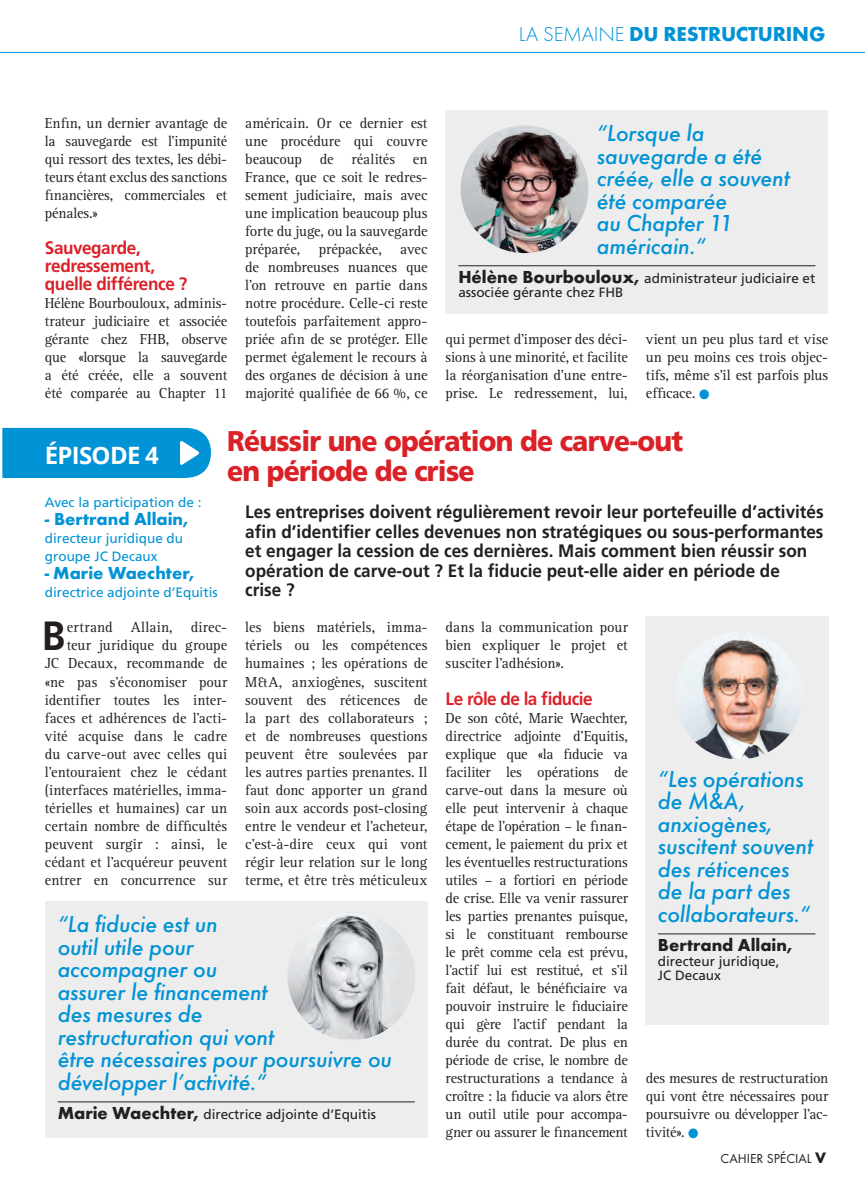
<style>
.page{position:relative;width:865px;height:1191px;background:#fff}
.page>*{position:absolute;margin:0;border:0;box-sizing:border-box;transform-origin:0 0}
.t1{font:700 40.8px "Frutiger";color:#231f20;scale:.95 1}
.t2{font:900 28.5px/30px "Frutiger";letter-spacing:-.03em;color:#da2128;scale:.93 1}
.t3{font:italic 500 24px/22.5px "Futura T";letter-spacing:-.01em;color:#0093d5}
.t4{font:700 23.85px "Open Sans";letter-spacing:-.03em;color:#fff}
.t5{font:700 21px "Futura T";letter-spacing:-.01em;color:#0093d5}
.t6{font:700 18px/19.5px "Frutiger";color:#231f20;scale:.95 1}
.t7{font:700 18px/18px "Frutiger";letter-spacing:-.025em;color:#da2128;scale:.95 1}
.t8{font:700 18px "Futura T";color:#0093d5}
.t9{font:700 18px "Futura T";color:#231f20}
.t10{font:15px/18px "Rotis Serif";color:#231f20;text-align:justify}
.t11{font:13.5px/14.2px "Frutiger";color:#231f20}
.t12{font:13.5px/18px "Frutiger";color:#0093d5}
.t13{font:13.5px "Futura T";color:#231f20}
.s1{font-weight:300}
.s2{font-family:"Futura T";font-weight:700;font-size:18px}
.s3{color:#0093d5}
.s4{font-weight:700;font-size:15.75px}
</style>
<div class="page">
<hr style="left:0;top:52px;width:864px;height:1px;background:#0093d5">
<div style="left:445px;top:110px;width:382px;height:204px;background:#ededee"></div>
<hr style="left:458px;top:265px;width:357px;height:1px;background:#231f20">
<div style="left:2px;top:428px;width:209px;height:50px;background:#0093d5"></div>
<div style="left:644px;top:616px;width:183px;height:408px;background:#ededee"></div>
<hr style="left:657px;top:933px;width:158px;height:1px;background:#231f20">
<div style="left:45px;top:901px;width:382px;height:236px;background:#ededee"></div>
<hr style="left:58px;top:1101px;width:356px;height:1px;background:#231f20">
<img style="left:460px;top:125px;width:128px;height:128px;border-radius:50%">
<img style="left:674px;top:631px;width:128px;height:128px;border-radius:50%">
<div style="left:287px;top:912px;width:128px;height:128px;background:#e0e1e3;border-radius:50%"></div>
<img style="left:287px;top:912px;width:113px;height:126px">
<p class="t5" style="left:518px;top:26px;width:308px"><span class="s1">LA SEMAINE</span> DU RESTRUCTURING</p>
<p class="t10" style="left:45px;top:115px;width:184px">Enfin, un dernier avantage de la sauvegarde est l’impunité qui ressort des textes, les débi&shy;teurs étant exclus des sanctions financières, commerciales et pénales.»</p>
<p class="t7" style="left:45px;top:240px;width:151px">Sauvegarde, redressement, quelle différence ?</p>
<p class="t10" style="left:45px;top:295px;width:184px">Hélène Bourbouloux, adminis&shy;trateur judiciaire et associée gérante chez FHB, observe que «lorsque la sauvegarde a été créée, elle a souvent été comparée au Chapter 11</p>
<p class="t10" style="left:245px;top:115px;width:184px">américain. Or ce dernier est une procédure qui couvre beaucoup de réalités en France, que ce soit le redres&shy;sement judiciaire, mais avec une implication beaucoup plus forte du juge, ou la sauvegarde préparée, prépackée, avec de nombreuses nuances que l’on retrouve en partie dans notre procédure. Celle-ci reste toutefois parfaitement appro&shy;priée afin de se protéger. Elle permet également le recours à des organes de décision à une majorité qualifiée de 66 %, ce</p>
<p class="t3" style="left:596px;top:123px;width:194px">“Lorsque la sauvegarde a été créée, elle a souvent été comparée<br>au Chapter 11 américain.“</p>
<p class="t11" style="left:458px;top:272px;width:358px"><span class="s2">Hélène Bourbouloux,</span> administrateur judiciaire et associée gérante chez FHB</p>
<p class="t10" style="left:445px;top:331px;width:184px">qui permet d’imposer des déci&shy;sions à une minorité, et facilite la réorganisation d’une entre&shy;prise. Le redressement, lui,</p>
<p class="t10" style="left:645px;top:331px;width:184px">vient un peu plus tard et vise un peu moins ces trois objec&shy;tifs, même s’il est parfois plus efficace. <span class="s3">●</span></p>
<p class="t4" style="left:45px;top:438px;width:115px">ÉPISODE 4</p>
<p class="t12" style="left:45px;top:494px;width:158px">Avec la participation de :</p>
<p class="t8" style="left:45px;top:511px;width:145px">- Bertrand Allain,</p>
<p class="t12" style="left:45px;top:530px;width:140px">directeur juridique du groupe JC Decaux</p>
<p class="t8" style="left:45px;top:565px;width:151px">- Marie Waechter,</p>
<p class="t12" style="left:45px;top:584px;width:174px">directrice adjointe d’Equitis</p>
<p class="t2" style="left:227px;top:425px;width:491px">Réussir une opération de carve-out en période de crise</p>
<p class="t6" style="left:245px;top:503px;width:610px">Les entreprises doivent régulièrement revoir leur portefeuille d’activités afin d’identifier celles devenues non stratégiques ou sous-performantes et engager la cession de ces dernières. Mais comment bien réussir son opération de carve-out ? Et la fiducie peut-elle aider en période de<br>crise ?</p>
<p class="t1" style="left:42px;top:616px;width:26px">B</p>
<p class="t10" style="left:45px;top:619px;width:184px;text-align:right">ertrand Allain, direc&shy;teur juridique du groupe<br>JC Decaux, recommande de «ne pas s’économiser pour identifier toutes les inter&shy;faces et adhérences de l’acti&shy;vité acquise dans le cadre du carve-out avec celles qui l’entouraient chez le cédant (interfaces matérielles, imma&shy;térielles et humaines) car un certain nombre de difficultés peuvent surgir : ainsi, le cédant et l’acquéreur peuvent entrer en concurrence sur</p>
<p class="t10" style="left:245px;top:619px;width:184px">les biens matériels, imma&shy;tériels ou les compétences humaines ; les opérations de M&amp;A, anxiogènes, suscitent souvent des réticences de la part des collaborateurs ; et de nombreuses questions peuvent être soulevées par les autres parties prenantes. Il faut donc apporter un grand soin aux accords post-closing entre le vendeur et l’acheteur, c’est-à-dire ceux qui vont régir leur relation sur le long terme, et être très méticuleux</p>
<p class="t10" style="left:445px;top:619px;width:184px">dans la communication pour bien expliquer le projet et susciter l’adhésion».</p>
<p class="t7" style="left:445px;top:690px;width:156px">Le rôle de la fiducie</p>
<p class="t10" style="left:445px;top:709px;width:184px">De son côté, Marie Waechter, directrice adjointe d’Equitis, explique que «la fiducie va faciliter les opérations de carve-out dans la mesure où elle peut intervenir à chaque étape de l’opération – le finan&shy;cement, le paiement du prix et les éventuelles restructurations utiles – a fortiori en période de crise. Elle va venir rassurer les parties prenantes puisque, si le constituant rembourse le prêt comme cela est prévu, l’actif lui est restitué, et s’il fait défaut, le bénéficiaire va pouvoir instruire le fiduciaire qui gère l’actif pendant la durée du contrat. De plus en période de crise, le nombre de restructurations a tendance à croître : la fiducie va alors être un outil utile pour accompa&shy;gner ou assurer le financement</p>
<p class="t3" style="left:58px;top:914px;width:336px">“La fiducie est un<br>outil utile pour<br>accompagner ou<br>assurer le financement<br>des mesures de<br>restructuration qui vont<br>être nécessaires pour poursuivre ou développer l’activité.“</p>
<p class="t11" style="left:58px;top:1108px;width:320px"><span class="s2">Marie Waechter,</span> directrice adjointe d’Equitis</p>
<p class="t3" style="left:657px;top:768px;width:157px">“Les opérations de M&amp;A, anxiogènes, suscitent souvent des réticences de la part des collaborateurs.“</p>
<p class="t9" style="left:657px;top:938px;width:136px">Bertrand Allain,</p>
<p class="t11" style="left:657px;top:954px;width:123px">directeur juridique,<br>JC Decaux</p>
<p class="t10" style="left:645px;top:1069px;width:184px">des mesures de restructuration qui vont être nécessaires pour poursuivre ou développer l’ac&shy;tivité». <span class="s3">●</span></p>
<p class="t13" style="left:720px;top:1151px;width:107px">CAHIER SPÉCIAL <span class="s4">V</span></p>
</div>
